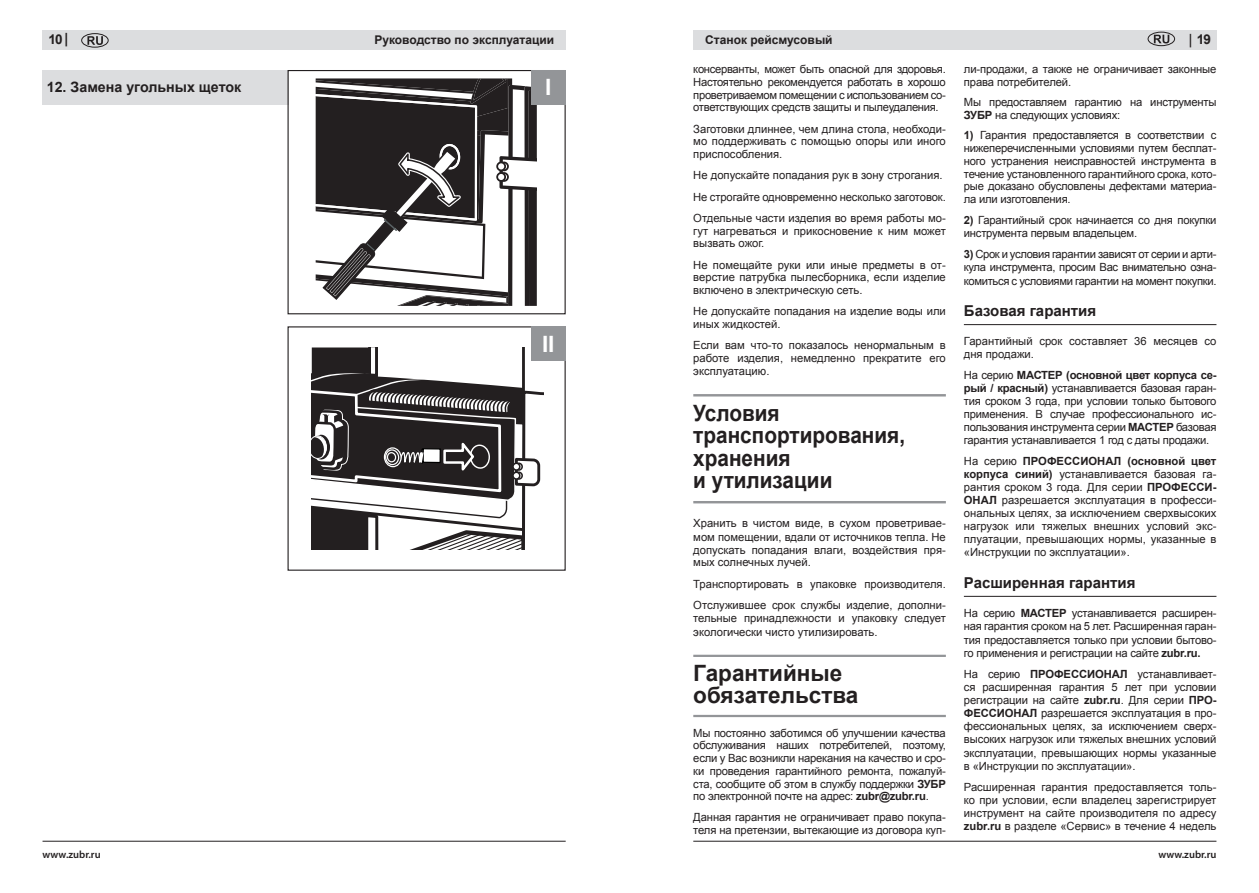
<style>
.page{position:relative;width:1259px;height:893px;background:#fff}
.page>*{position:absolute;margin:0;border:0;box-sizing:border-box;transform-origin:0 0}
.t1{font:700 22.5px/22.5px "Arial";color:#231f20;scale:.92 1}
.t2{font:700 22.5px/22.5px "Arial";color:#231f20}
.t3{font:700 22.5px "Arial";color:#fff}
.t4{font:700 15px "Arial";color:#231f20}
.t5{font:700 14.25px "Arial";color:#231f20}
.t6{font:700 13.5px "Arial";color:#231f20}
.t7{font:700 12px "Arial";color:#231f20}
.t8{font:11.25px/12.8px "Arial";letter-spacing:-.01em;color:#231f20;text-align:justify}
.t9{font:600 10.5px "Myriad Pro";color:#231f20}
.s1{font-family:"Myriad Pro"}
.s2{font-weight:700}
.s3{font-family:"Myriad Pro";font-weight:600}
</style>
<div class="page">
<div style="left:43px;top:30px;width:523px;height:20px;background:#dcdddf"></div>
<hr style="left:43px;top:841px;width:523px;height:1px;background:#231f20">
<svg style="left:87px;top:36px;width:16px;height:9px"></svg>
<div style="left:81px;top:33px;width:27px;height:15px;border:1px solid #231f20;border-radius:50%"></div>
<div style="left:43px;top:70px;width:246px;height:34px;background:#dcdddf"></div>
<svg style="left:316px;top:78px;width:221px;height:228px"></svg>
<div style="left:287px;top:70px;width:279px;height:244px;border:1px solid #231f20"></div>
<svg style="left:312px;top:347px;width:232px;height:203px"></svg>
<div style="left:531px;top:70px;width:34px;height:34px;background:#939598"></div>
<div style="left:531px;top:327px;width:34px;height:34px;background:#939598"></div>
<div style="left:693px;top:30px;width:523px;height:20px;background:#dcdddf"></div>
<hr style="left:693px;top:841px;width:523px;height:1px;background:#231f20">
<svg style="left:1153px;top:35px;width:16px;height:8px"></svg>
<div style="left:1147px;top:32px;width:28px;height:14px;border:1px solid #231f20;border-radius:50%"></div>
<hr style="left:693px;top:394px;width:253px;height:2px;background:#939598">
<hr style="left:693px;top:501px;width:253px;height:2px;background:#939598">
<hr style="left:693px;top:655px;width:253px;height:2px;background:#939598">
<hr style="left:693px;top:715px;width:253px;height:2px;background:#939598">
<hr style="left:964px;top:324px;width:252px;height:1px;background:#231f20">
<hr style="left:964px;top:596px;width:252px;height:1px;background:#231f20">
<p class="t6" style="left:48px;top:30px;width:21px">10 <span class="s1">|</span></p>
<p class="t5" style="left:47px;top:78px;width:196px">12. Замена угольных щеток</p>
<h1 class="t3" style="left:545px;top:72px;width:8px">I</h1>
<p class="t7" style="left:374px;top:32px;width:181px">Руководство по эксплуатации</p>
<h1 class="t3" style="left:542px;top:329px;width:14px">II</h1>
<p class="t7" style="left:705px;top:32px;width:129px">Станок рейсмусовый</p>
<p class="t8" style="left:693px;top:63px;width:254px">консерванты, может быть опасной для здоровья.<br>Настоятельно рекомендуется работать в хорошо проветриваемом помещении с использованием со&shy;ответствующих средств защиты и пылеудаления.</p>
<p class="t8" style="left:693px;top:122px;width:254px">Заготовки длиннее, чем длина стола, необходи&shy;мо поддерживать с помощью опоры или иного приспособления.</p>
<p class="t8" style="left:693px;top:165px;width:254px;line-height:21.3px;text-align:left">Не допускайте попадания рук в зону строгания.<br>Не строгайте одновременно несколько заготовок.<br>Отдельные части изделия во время работы мо-</p>
<p class="t8" style="left:693px;top:224px;width:254px">гут нагреваться и прикосновение к ним может вызвать ожог.</p>
<p class="t8" style="left:693px;top:258px;width:254px">Не помещайте руки или иные предметы в от&shy;верстие патрубка пылесборника, если изделие включено в электрическую сеть.</p>
<p class="t8" style="left:693px;top:305px;width:254px">Не допускайте попадания на изделие воды или иных жидкостей.</p>
<p class="t8" style="left:693px;top:339px;width:254px">Если вам что-то показалось ненормальным в работе изделия, немедленно прекратите его эксплуатацию.</p>
<h1 class="t1" style="left:693px;top:402px;width:232px">Условия транспортирования, хранения<br>и утилизации</h1>
<p class="t8" style="left:693px;top:517px;width:254px">Хранить в чистом виде, в сухом проветривае&shy;мом помещении, вдали от источников тепла. Не допускать попадания влаги, воздействия пря&shy;мых солнечных лучей.</p>
<p class="t8" style="left:693px;top:573px;width:254px;line-height:21.3px">Транспортировать в упаковке производителя.<br>Отслужившее срок службы изделие, дополни-</p>
<p class="t8" style="left:693px;top:612px;width:254px;line-height:13.5px">тельные принадлежности и упаковку следует экологически чисто утилизировать.</p>
<h1 class="t2" style="left:693px;top:662px;width:167px">Гарантийные обязательства</h1>
<p class="t8" style="left:693px;top:726px;width:254px">Мы постоянно заботимся об улучшении качества обслуживания наших потребителей, поэтому, если у Вас возникли нарекания на качество и сро&shy;ки проведения гарантийного ремонта, пожалуй&shy;ста, сообщите об этом в службу поддержки <span class="s2">ЗУБР </span>по электронной почте на адрес: <span class="s2">zubr@zubr.ru</span>.</p>
<p class="t8" style="left:693px;top:811px;width:254px">Данная гарантия не ограничивает право покупа&shy;теля на претензии, вытекающие из договора куп-</p>
<p class="t6" style="left:1189px;top:31px;width:24px"><span class="s3">|</span> 19</p>
<p class="t8" style="left:964px;top:63px;width:254px">ли-продажи, а также не ограничивает законные права потребителей.</p>
<p class="t8" style="left:964px;top:96px;width:254px">Мы предоставляем гарантию на инструменты<br><span class="s2">ЗУБР</span> на следующих условиях:</p>
<p class="t8" style="left:964px;top:129px;width:254px"><span class="s2">1)</span> Гарантия предоставляется в соответствии с нижеперечисленными условиями путем бесплат&shy;ного устранения неисправностей инструмента в течение установленного гарантийного срока, кото&shy;рые доказано обусловлены дефектами материа&shy;ла или изготовления.</p>
<p class="t8" style="left:964px;top:214px;width:254px"><span class="s2">2)</span> Гарантийный срок начинается со дня покупки инструмента первым владельцем.</p>
<p class="t8" style="left:964px;top:248px;width:254px;line-height:13.2px"><span class="s2">3)</span> Срок и условия гарантии зависят от серии и арти&shy;кула инструмента, просим Вас внимательно озна&shy;комиться с условиями гарантии на момент покупки.</p>
<h2 class="t4" style="left:964px;top:301px;width:134px">Базовая гарантия</h2>
<p class="t8" style="left:964px;top:334px;width:254px">Гарантийный срок составляет 36 месяцев со дня продажи.</p>
<p class="t8" style="left:964px;top:368px;width:254px">На серию <span class="s2">МАСТЕР (основной цвет корпуса се&shy;рый / красный)</span> устанавливается базовая гаран&shy;тия сроком 3 года, при условии только бытового применения. В случае профессионального ис&shy;пользования инструмента серии <span class="s2">МАСТЕР</span> базовая гарантия устанавливается 1 год с даты продажи.</p>
<p class="t8" style="left:964px;top:454px;width:254px">На серию <span class="s2">ПРОФЕССИОНАЛ (основной цвет корпуса синий)</span> устанавливается базовая га&shy;рантия сроком 3 года. Для серии <span class="s2">ПРОФЕССИ-ОНАЛ</span> разрешается эксплуатация в професси&shy;ональных целях, за исключением сверхвысоких нагрузок или тяжелых внешних условий экс&shy;плуатации, превышающих нормы, указанные в «Инструкции по эксплуатации».</p>
<h2 class="t4" style="left:964px;top:572px;width:173px">Расширенная гарантия</h2>
<p class="t8" style="left:964px;top:606px;width:254px;line-height:13.5px">На серию <span class="s2">МАСТЕР</span> устанавливается расширен&shy;ная гарантия сроком на 5 лет. Расширенная гаран&shy;тия предоставляется только при условии бытово&shy;го применения и регистрации на сайте <span class="s2">zubr.ru.</span></p>
<p class="t8" style="left:964px;top:668px;width:254px">На серию <span class="s2">ПРОФЕССИОНАЛ</span> устанавливает&shy;ся расширенная гарантия 5 лет при условии регистрации на сайте <span class="s2">zubr.ru</span>. Для серии <span class="s2">ПРО-ФЕССИОНАЛ</span> разрешается эксплуатация в про&shy;фессиональных целях, за исключением сверх&shy;высоких нагрузок или тяжелых внешних условий эксплуатации, превышающих нормы указанные в «Инструкции по эксплуатации».</p>
<p class="t8" style="left:964px;top:780px;width:254px;line-height:13.2px">Расширенная гарантия предоставляется толь&shy;ко при условии, если владелец зарегистрирует инструмент на сайте производителя по адресу <span class="s2">zubr.ru</span> в разделе «Сервис» в течение 4 недель</p>
<p class="t9" style="left:43px;top:847px;width:60px">www.zubr.ru</p>
<p class="t9" style="left:1158px;top:847px;width:60px">www.zubr.ru</p>
</div>
